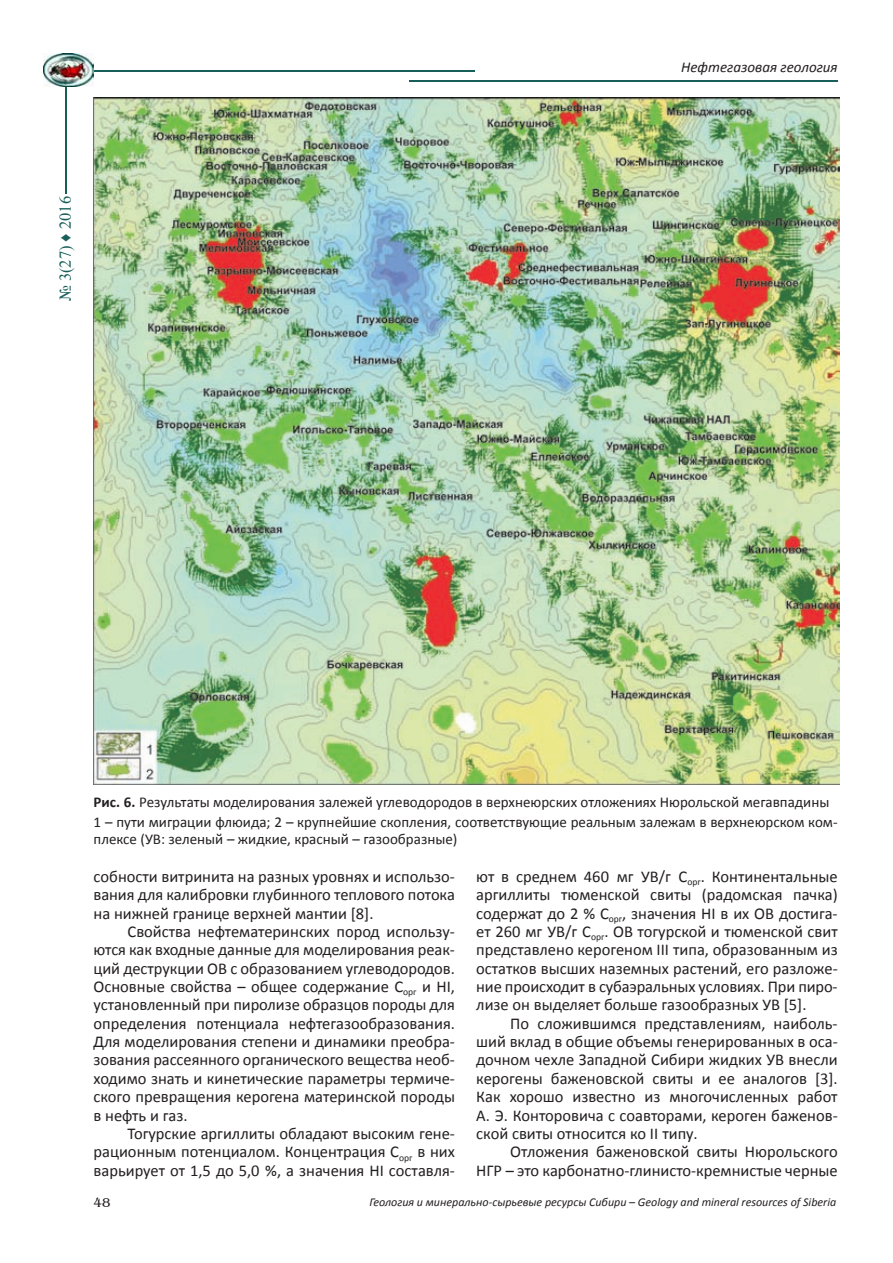
<style>
.page{position:relative;width:893px;height:1263px;background:#fff}
.page>*{position:absolute;margin:0;border:0;box-sizing:border-box;transform-origin:0 0}
.t1{font:16.5px/18.3px "Calibri";color:#231f20;text-align:justify}
.t2{font:16.5px "Times New Roman";color:#195f59}
.t3{font:15px/20.7px "Calibri";color:#231f20}
.t4{font:italic 15px "Calibri";color:#231f20}
.t5{font:13.5px "AG Benguiat";color:#231f20}
.t6{font:italic 12px "Calibri";color:#231f20}
.s1{font-weight:700}
</style>
<div class="page">
<hr style="left:65px;top:71px;width:2px;height:122px;background:#195f59">
<hr style="left:61px;top:71px;width:413px;height:1px;background:#195f59">
<hr style="left:409px;top:80px;width:429px;height:2px;background:#195f59">
<img style="left:43px;top:54px;width:51px;height:32px">
<img style="left:94px;top:98px;width:745px;height:686px">
<p class="t2" style="left:54px;top:301px;width:107px;rotate:-90deg">№ 3(27) ♦ 2016</p>
<p class="t4" style="left:681px;top:58px;width:158px">Нефтегазовая геология</p>
<p class="t3" style="left:94px;top:791px;width:746px"><span class="s1">Рис. 6.</span> Результаты моделирования залежей углеводородов в верхнеюрских отложениях Нюрольской мегавпадины<br>1 – пути миграции флюида; 2 – крупнейшие скопления, соответствующие реальным залежам в верхнеюрском ком-</p>
<p class="t3" style="left:94px;top:828px;width:365px">плексе (УВ: зеленый – жидкие, красный – газообразные)</p>
<p class="t1" style="left:94px;top:866px;width:363px">собности витринита на разных уровнях и использо&shy;вания для калибровки глубинного теплового потока на нижней границе верхней мантии [8].</p>
<p class="t1" style="left:94px;top:921px;width:363px;text-indent:34px">Свойства нефтематеринских пород использу&shy;ются как входные данные для моделирования реак&shy;ций деструкции ОВ с образованием углеводородов.<br>Основные свойства – общее содержание С<sub>орг</sub> и HI, установленный при пиролизе образцов породы для определения потенциала нефтегазообразования.<br>Для моделирования степени и динамики преобра&shy;зования рассеянного органического вещества необ&shy;ходимо знать и кинетические параметры термиче&shy;ского превращения керогена материнской породы в нефть и газ.</p>
<p class="t1" style="left:94px;top:1123px;width:363px;text-indent:34px">Тогурские аргиллиты обладают высоким гене&shy;рационным потенциалом. Концентрация С<sub>орг</sub> в них варьирует от 1,5 до 5,0 %, а значения HI составля-</p>
<p class="t1" style="left:476px;top:866px;width:363px">ют в среднем 460 мг УВ/г С<sub>орг</sub>. Континентальные аргиллиты тюменской свиты (радомская пачка) содержат до 2 % С<sub>орг</sub>, значения HI в их ОВ достига&shy;ет 260 мг УВ/г С<sub>орг</sub>. ОВ тогурской и тюменской свит представлено керогеном III типа, образованным из остатков высших наземных растений, его разложе&shy;ние происходит в субаэральных условиях. При пиро&shy;лизе он выделяет больше газообразных УВ [5].</p>
<p class="t1" style="left:476px;top:1013px;width:363px;text-indent:34px">По сложившимся представлениям, наиболь&shy;ший вклад в общие объемы генерированных в оса&shy;дочном чехле Западной Сибири жидких УВ внесли керогены баженовской свиты и ее аналогов [3].<br>Как хорошо известно из многочисленных работ А. Э. Конторовича с соавторами, кероген баженов&shy;ской свиты относится ко II типу.</p>
<p class="t1" style="left:476px;top:1142px;width:363px;text-align:right">Отложения баженовской свиты Нюрольского<br>НГР – это карбонатно-глинисто-кремнистые черные</p>
<p class="t5" style="left:94px;top:1195px;width:19px">48</p>
<p class="t6" style="left:369px;top:1195px;width:468px">Геология и минерально-сырьевые ресурсы Сибири – Geology and mineral resources of Siberia</p>
</div>
